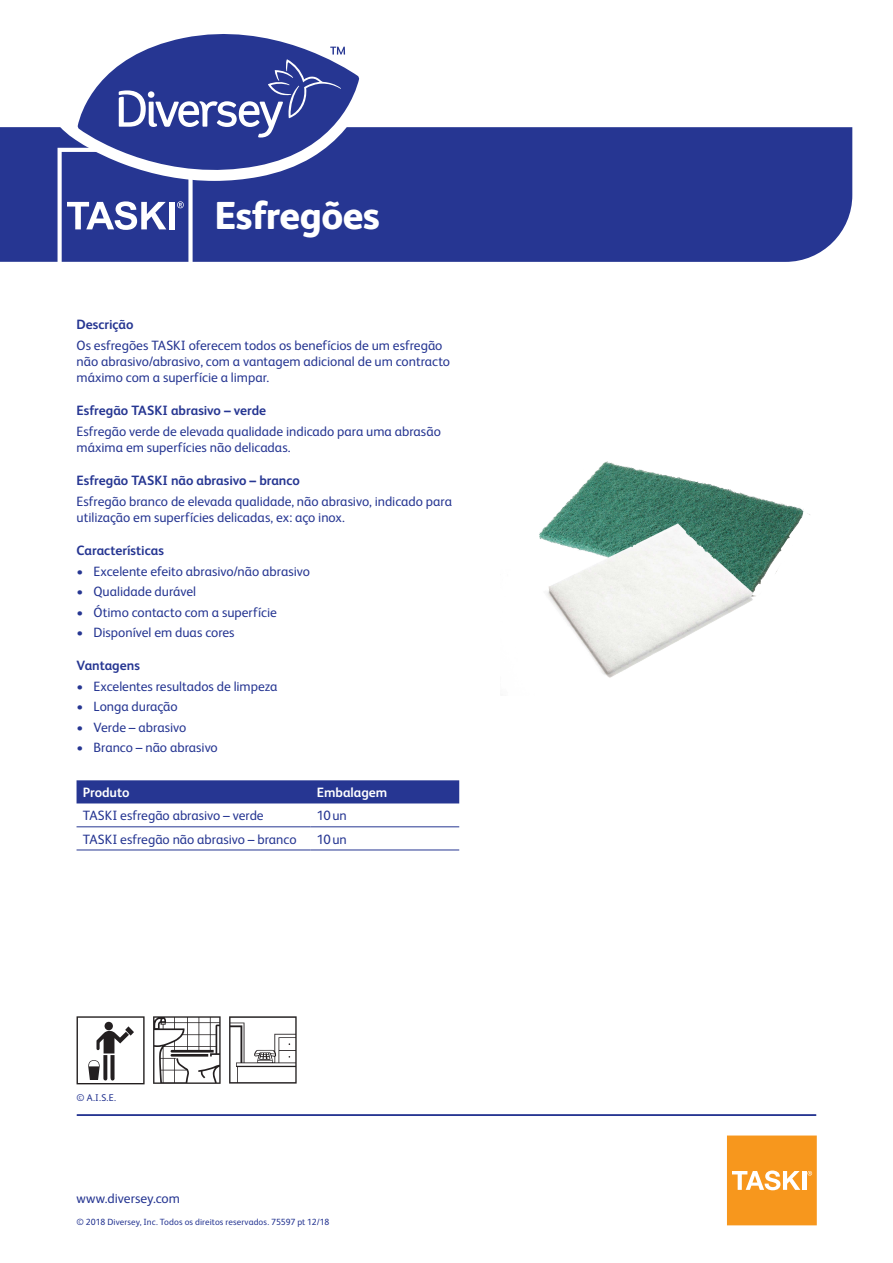
<style>
.page{position:relative;width:893px;height:1263px;background:#fff}
.page>*{position:absolute;margin:0;border:0;box-sizing:border-box;transform-origin:0 0}
.t1{font:800 39px "FS Albert Pro";letter-spacing:-.015em;color:#fff}
.t2{font:13.5px/16.2px "FS Albert Pro";letter-spacing:-.005em;color:#263692}
.t3{font:700 13.5px "FS Albert Pro";color:#263692}
.t4{font:700 13.5px "FS Albert Pro";letter-spacing:-.005em;color:#fff}
.t5{font:9.75px "FS Albert Pro";color:#263692}
.t6{font:9px "FS Albert Pro";letter-spacing:.01em;color:#263692}
</style>
<div class="page">
<div style="left:0;top:127px;width:852px;height:135px;background:#263692"></div>
<svg style="left:727px;top:1135px;width:90px;height:90px;background:#f7a032"></svg>
<svg style="left:58px;top:181px;width:135px;height:81px"></svg>
<hr style="left:77px;top:1114px;width:739px;height:2px;background:#263692">
<svg style="left:77px;top:1016px;width:68px;height:68px"></svg>
<svg style="left:153px;top:1016px;width:68px;height:68px"></svg>
<svg style="left:229px;top:1016px;width:68px;height:67px"></svg>
<div style="left:77px;top:780px;width:382px;height:23px;background:#263692"></div>
<hr style="left:77px;top:826px;width:233px;height:1px;background:#263692">
<hr style="left:310px;top:826px;width:149px;height:1px;background:#263692">
<hr style="left:77px;top:850px;width:233px;height:1px;background:#263692">
<hr style="left:310px;top:850px;width:149px;height:1px;background:#263692">
<svg style="left:58px;top:78px;width:316px;height:103px"></svg>
<svg style="left:78px;top:34px;width:281px;height:148px;fill:#263692"></svg>
<svg style="left:119px;top:47px;width:226px;height:91px;background:#4a58a4"></svg>
<img style="left:572px;top:461px;width:238px;height:64px">
<img style="left:539px;top:497px;width:258px;height:181px">
<h1 class="t1" style="left:214px;top:185px;width:167px">Esfregões</h1>
<p class="t3" style="left:77px;top:315px;width:58px">Descrição</p>
<p class="t2" style="left:77px;top:336px;width:375px">Os esfregões TASKI oferecem todos os benefícios de um esfregão não abrasivo/abrasivo, com a vantagem adicional de um contracto máximo com a superfície a limpar.</p>
<p class="t3" style="left:77px;top:401px;width:191px">Esfregão TASKI abrasivo – verde</p>
<p class="t2" style="left:77px;top:422px;width:366px">Esfregão verde de elevada qualidade indicado para uma abrasão máxima em superfícies não delicadas.</p>
<p class="t3" style="left:77px;top:471px;width:225px">Esfregão TASKI não abrasivo – branco</p>
<p class="t2" style="left:77px;top:492px;width:377px">Esfregão branco de elevada qualidade, não abrasivo, indicado para utilização em superfícies delicadas, ex: aço inox.</p>
<p class="t3" style="left:77px;top:541px;width:89px">Características</p>
<p class="t2" style="left:77px;top:562px;width:235px">• Excelente efeito abrasivo/não abrasivo</p>
<p class="t2" style="left:77px;top:582px;width:121px">• Qualidade durável</p>
<p class="t2" style="left:77px;top:603px;width:202px">• Ótimo contacto com a superfície</p>
<p class="t2" style="left:77px;top:623px;width:160px">• Disponível em duas cores</p>
<p class="t3" style="left:77px;top:656px;width:65px">Vantagens</p>
<p class="t2" style="left:77px;top:677px;width:203px">• Excelentes resultados de limpeza</p>
<p class="t2" style="left:77px;top:697px;width:103px">• Longa duração</p>
<p class="t2" style="left:77px;top:718px;width:111px">• Verde – abrasivo</p>
<p class="t2" style="left:77px;top:738px;width:143px">• Branco – não abrasivo</p>
<p class="t4" style="left:83px;top:783px;width:48px">Produto</p>
<p class="t4" style="left:317px;top:783px;width:72px">Embalagem</p>
<p class="t2" style="left:83px;top:806px;width:182px">TASKI esfregão abrasivo – verde</p>
<p class="t2" style="left:317px;top:806px;width:32px">10un</p>
<p class="t2" style="left:83px;top:830px;width:215px">TASKI esfregão não abrasivo – branco</p>
<p class="t2" style="left:317px;top:830px;width:32px">10un</p>
<p class="t5" style="left:77px;top:1091px;width:41px">© A.I.S.E.</p>
<p class="t2" style="left:77px;top:1190px;width:105px">www.diversey.com</p>
<p class="t6" style="left:77px;top:1215px;width:254px">© 2018 Diversey, Inc. Todos os direitos reservados. 75597 pt 12/18</p>
</div>
